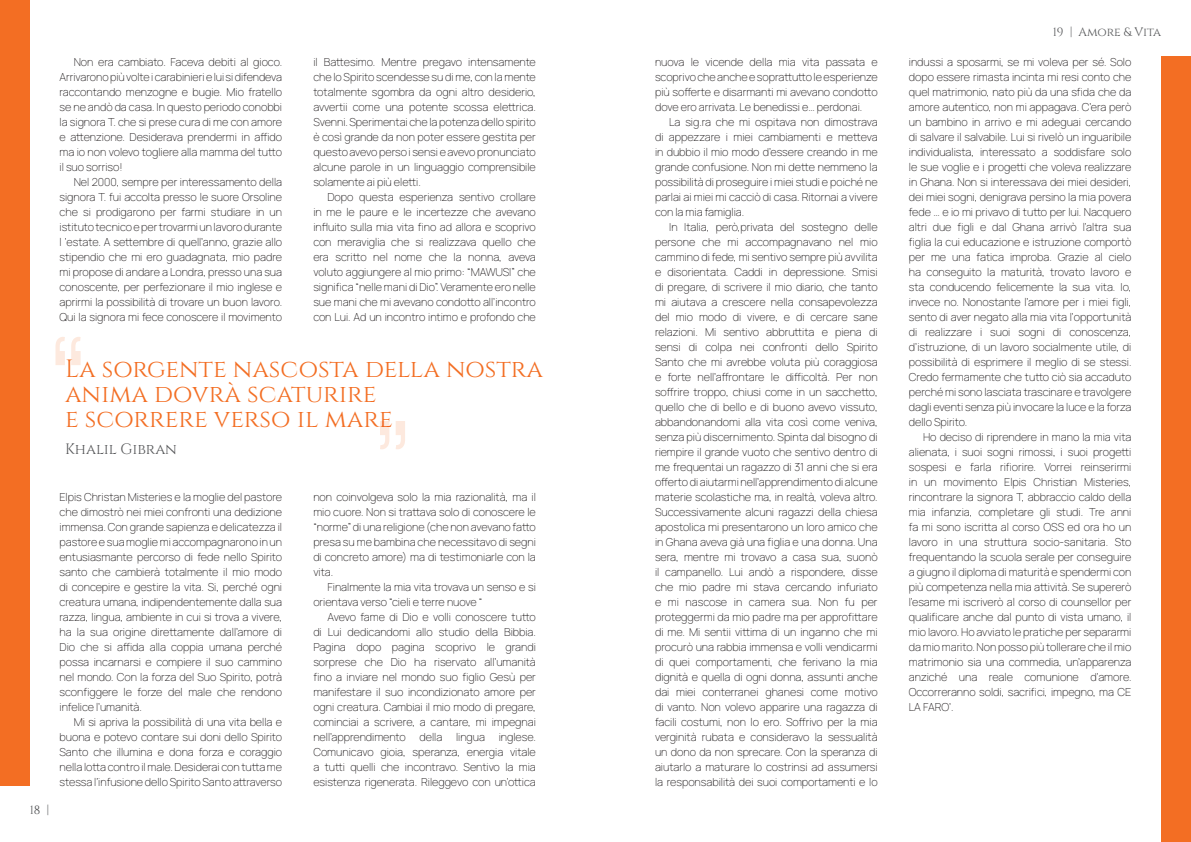
<style>
.page{position:relative;width:1191px;height:842px;background:#fff}
.page>*{position:absolute;margin:0;border:0;box-sizing:border-box;transform-origin:0 0}
.t1{font:25px/25px "Cinzel";color:#f36e23}
.t2{font:15px "Cinzel";color:#57585a}
.t3{font:12px "Cinzel";color:#57585a}
.t4{font:200 11px/15px "Manrope";letter-spacing:-.005em;color:#231f20;text-align:justify}
</style>
<div class="page">
<div style="left:0;top:0;width:30px;height:786px;background:#f36e23"></div>
<div style="left:1161px;top:56px;width:30px;height:786px;background:#f36e23"></div>
<svg style="left:55px;top:337px;width:26px;height:28px"></svg>
<svg style="left:380px;top:421px;width:25px;height:28px"></svg>
<p class="t4" style="left:60px;top:54px;width:224px;text-indent:14px">Non era cambiato. Faceva debiti al gioco.<br>Arrivarono più volte i carabinieri e lui si difendeva raccontando menzogne e bugie. Mio fratello se ne andò da casa. In questo periodo conobbi la signora T. che si prese cura di me con amore e attenzione. Desiderava prendermi in affido ma io non volevo togliere alla mamma del tutto il suo sorriso!</p>
<p class="t4" style="left:60px;top:174px;width:224px;text-indent:14px">Nel 2000, sempre per interessamento della signora T. fui accolta presso le suore Orsoline che si prodigarono per farmi studiare in un istituto tecnico e per trovarmi un lavoro durante l ‘estate. A settembre di quell’anno, grazie allo stipendio che mi ero guadagnata, mio padre mi propose di andare a Londra, presso una sua conoscente, per perfezionare il mio inglese e aprirmi la possibilità di trovare un buon lavoro.<br>Qui la signora mi fece conoscere il movimento</p>
<p class="t4" style="left:313px;top:54px;width:224px">il Battesimo. Mentre pregavo intensamente che lo Spirito scendesse su di me, con la mente totalmente sgombra da ogni altro desiderio, avvertii come una potente scossa elettrica.<br>Svenni. Sperimentai che la potenza dello spirito è così grande da non poter essere gestita per questo avevo perso i sensi e avevo pronunciato alcune parole in un linguaggio comprensibile solamente ai più eletti.</p>
<p class="t4" style="left:313px;top:189px;width:224px;text-indent:14px">Dopo questa esperienza sentivo crollare in me le paure e le incertezze che avevano influito sulla mia vita fino ad allora e scoprivo con meraviglia che si realizzava quello che era scritto nel nome che la nonna, aveva voluto aggiungere al mio primo: “MAWUSI” che significa “nelle mani di Dio”. Veramente ero nelle sue mani che mi avevano condotto all’incontro con Lui. Ad un incontro intimo e profondo che</p>
<h1 class="t1" style="left:65px;top:357px;width:479px">La sorgente nascosta della nostra anima dovrà scaturire<br>e scorrere verso il mare</h1>
<h2 class="t2" style="left:65px;top:440px;width:113px">Khalil Gibran</h2>
<p class="t3" style="left:30px;top:802px;width:21px">18 |</p>
<p class="t4" style="left:60px;top:489px;width:224px">Elpis Christan Misteries e la moglie del pastore che dimostrò nei miei confronti una dedizione immensa. Con grande sapienza e delicatezza il pastore e sua moglie mi accompagnarono in un entusiasmante percorso di fede nello Spirito santo che cambierà totalmente il mio modo di concepire e gestire la vita. Si, perché ogni creatura umana, indipendentemente dalla sua razza, lingua, ambiente in cui si trova a vivere, ha la sua origine direttamente dall’amore di Dio che si affida alla coppia umana perché possa incarnarsi e compiere il suo cammino nel mondo. Con la forza del Suo Spirito, potrà sconfiggere le forze del male che rendono infelice l’umanità.</p>
<p class="t4" style="left:60px;top:714px;width:224px;text-indent:14px">Mi si apriva la possibilità di una vita bella e buona e potevo contare sui doni dello Spirito Santo che illumina e dona forza e coraggio nella lotta contro il male. Desiderai con tutta me stessa l‘infusione dello Spirito Santo attraverso</p>
<p class="t4" style="left:313px;top:489px;width:224px">non coinvolgeva solo la mia razionalità, ma il mio cuore. Non si trattava solo di conoscere le “norme” di una religione (che non avevano fatto presa su me bambina che necessitavo di segni di concreto amore) ma di testimoniarle con la vita.</p>
<p class="t4" style="left:313px;top:579px;width:224px;text-indent:14px">Finalmente la mia vita trovava un senso e si orientava verso “cieli e terre nuove “</p>
<p class="t4" style="left:313px;top:609px;width:224px;text-indent:14px">Avevo fame di Dio e volli conoscere tutto di Lui dedicandomi allo studio della Bibbia.<br>Pagina dopo pagina scoprivo le grandi sorprese che Dio ha riservato all’umanità fino a inviare nel mondo suo figlio Gesù per manifestare il suo incondizionato amore per ogni creatura. Cambiai il mio modo di pregare, cominciai a scrivere, a cantare, mi impegnai nell’apprendimento della lingua inglese.<br>Comunicavo gioia, speranza, energia vitale a tutti quelli che incontravo. Sentivo la mia esistenza rigenerata. Rileggevo con un’ottica</p>
<p class="t4" style="left:655px;top:54px;width:224px">nuova le vicende della mia vita passata e scoprivo che anche e soprattutto le esperienze più sofferte e disarmanti mi avevano condotto dove ero arrivata. Le benedissi e… perdonai.</p>
<p class="t4" style="left:655px;top:114px;width:224px;text-indent:14px">La sig.ra che mi ospitava non dimostrava di appezzare i miei cambiamenti e metteva in dubbio il mio modo d’essere creando in me grande confusione. Non mi dette nemmeno la possibilità di proseguire i miei studi e poiché ne parlai ai miei mi cacciò di casa. Ritornai a vivere con la mia famiglia.</p>
<p class="t4" style="left:655px;top:219px;width:224px;text-indent:14px">In Italia, però,privata del sostegno delle persone che mi accompagnavano nel mio cammino di fede, mi sentivo sempre più avvilita e disorientata. Caddi in depressione. Smisi di pregare, di scrivere il mio diario, che tanto mi aiutava a crescere nella consapevolezza del mio modo di vivere, e di cercare sane relazioni. Mi sentivo abbruttita e piena di sensi di colpa nei confronti dello Spirito Santo che mi avrebbe voluta più coraggiosa e forte nell’affrontare le difficoltà. Per non soffrire troppo, chiusi come in un sacchetto, quello che di bello e di buono avevo vissuto, abbandonandomi alla vita così come veniva, senza più discernimento. Spinta dal bisogno di riempire il grande vuoto che sentivo dentro di me frequentai un ragazzo di 31 anni che si era offerto di aiutarmi nell’apprendimento di alcune materie scolastiche ma, in realtà, voleva altro.<br>Successivamente alcuni ragazzi della chiesa apostolica mi presentarono un loro amico che in Ghana aveva già una figlia e una donna. Una sera, mentre mi trovavo a casa sua, suonò il campanello. Lui andò a rispondere, disse che mio padre mi stava cercando infuriato e mi nascose in camera sua. Non fu per proteggermi da mio padre ma per approfittare di me. Mi sentii vittima di un inganno che mi procurò una rabbia immensa e volli vendicarmi di quei comportamenti, che ferivano la mia dignità e quella di ogni donna, assunti anche dai miei conterranei ghanesi come motivo di vanto. Non volevo apparire una ragazza di facili costumi, non lo ero. Soffrivo per la mia verginità rubata e consideravo la sessualità un dono da non sprecare. Con la speranza di aiutarlo a maturare lo costrinsi ad assumersi la responsabilità dei suoi comportamenti e lo</p>
<p class="t3" style="left:1052px;top:25px;width:110px">19 | Amore &amp; Vita</p>
<p class="t4" style="left:909px;top:54px;width:224px">indussi a sposarmi, se mi voleva per sé. Solo dopo essere rimasta incinta mi resi conto che quel matrimonio, nato più da una sfida che da amore autentico, non mi appagava. C’era però un bambino in arrivo e mi adeguai cercando di salvare il salvabile. Lui si rivelò un inguaribile individualista, interessato a soddisfare solo le sue voglie e i progetti che voleva realizzare in Ghana. Non si interessava dei miei desideri, dei miei sogni, denigrava persino la mia povera fede … e io mi privavo di tutto per lui. Nacquero altri due figli e dal Ghana arrivò l’altra sua figlia la cui educazione e istruzione comportò per me una fatica improba. Grazie al cielo ha conseguito la maturità, trovato lavoro e sta conducendo felicemente la sua vita. Io, invece no. Nonostante l’amore per i miei figli, sento di aver negato alla mia vita l‘opportunità di realizzare i suoi sogni di conoscenza, d’istruzione, di un lavoro socialmente utile, di possibilità di esprimere il meglio di se stessi.<br>Credo fermamente che tutto ciò sia accaduto perché mi sono lasciata trascinare e travolgere dagli eventi senza più invocare la luce e la forza dello Spirito.</p>
<p class="t4" style="left:909px;top:429px;width:224px;text-indent:14px">Ho deciso di riprendere in mano la mia vita alienata, i suoi sogni rimossi, i suoi progetti sospesi e farla rifiorire. Vorrei reinserirmi in un movimento Elpis Christian Misteries, rincontrare la signora T, abbraccio caldo della mia infanzia, completare gli studi. Tre anni fa mi sono iscritta al corso OSS ed ora ho un lavoro in una struttura socio-sanitaria. Sto frequentando la scuola serale per conseguire a giugno il diploma di maturità e spendermi con più competenza nella mia attività. Se supererò l’esame mi iscriverò al corso di counsellor per qualificare anche dal punto di vista umano, il mio lavoro. Ho avviato le pratiche per separarmi da mio marito. Non posso più tollerare che il mio matrimonio sia una commedia, un’apparenza anziché una reale comunione d’amore.<br>Occorreranno soldi, sacrifici, impegno, ma CE LA FARO’.</p>
</div>
